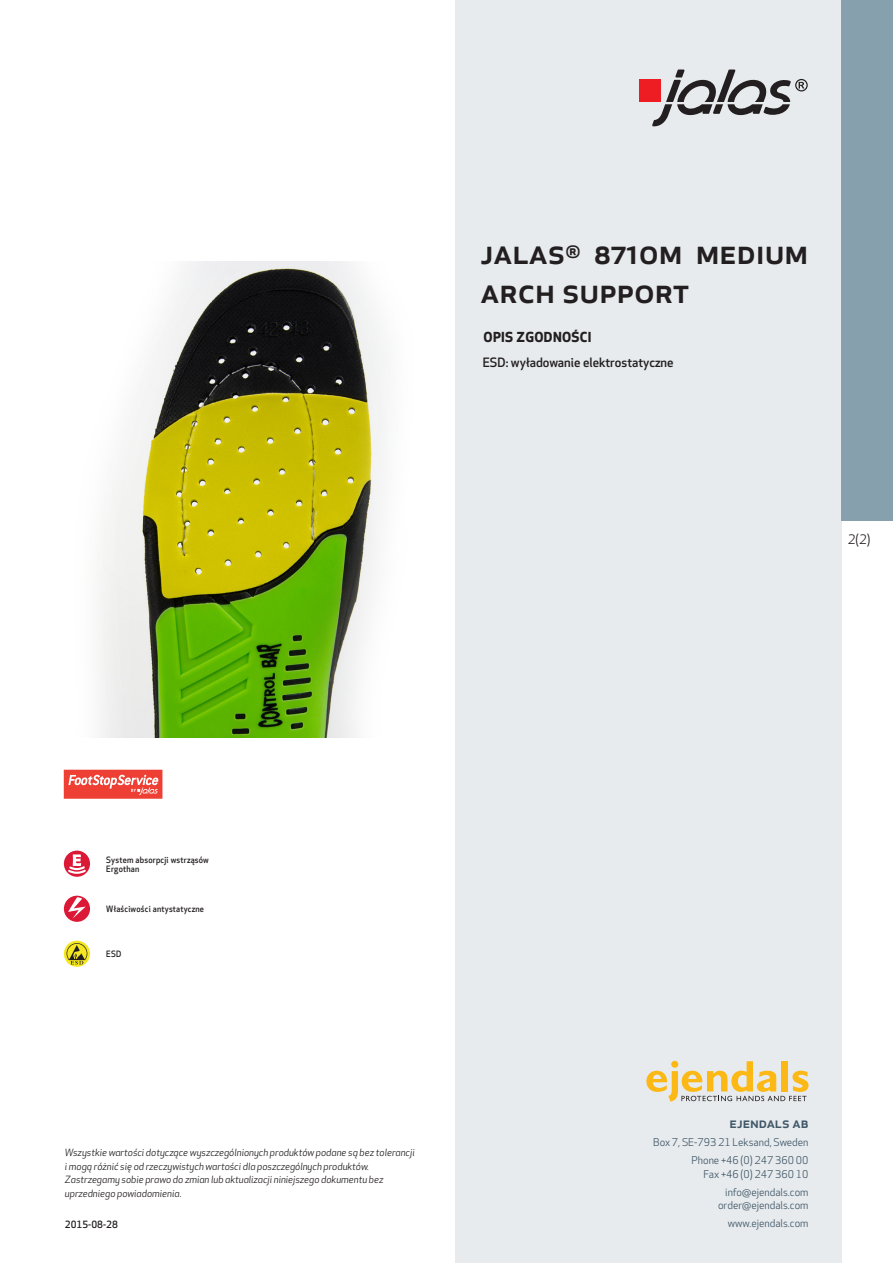
<style>
.page{position:relative;width:893px;height:1263px;background:#fff}
.page>*{position:absolute;margin:0;border:0;box-sizing:border-box;transform-origin:0 0}
.prodname{font:500 34.5px/39px "Apex New";color:#231f20}
.t1{font:500 15px "Apex New";color:#405968}
.Funktion_body{font:700 13.5px "Apex New";letter-spacing:.025em;color:#231f20}
.t2{font:12.75px "Apex New";color:#231f20}
.Funktion_body-2{font:500 12.6px "Apex New";color:#231f20}
.t3{font:10.5px/18px "Apex New";color:#405968;text-align:right}
.t4{font:italic 9.75px/13.5px "Apex New";color:#231f20}
.t5{font:500 9.75px "Apex New";color:#231f20}
.Artikel{font:500 8.55px/9px "Apex New";letter-spacing:.025em;color:#231f20;scale:.95 1}
</style>
<div class="page">
<div style="left:455px;top:0;width:387px;height:1263px;background:#e8ebee"></div>
<svg style="left:646px;top:1061px;width:162px;height:40px"></svg>
<div style="left:842px;top:0;width:51px;height:520px;background:#87a0ae"></div>
<img style="left:98px;top:261px;width:287px;height:477px">
<div style="left:639px;top:80px;width:22px;height:22px;background:#ee1d23"></div>
<svg style="left:652px;top:70px;width:156px;height:56px"></svg>
<div style="left:64px;top:770px;width:98px;height:29px;background:#ee3f34"></div>
<svg style="left:68px;top:775px;width:90px;height:20px"></svg>
<div style="left:64px;top:896px;width:26px;height:26px;background:#db1836;border-radius:50%"></div>
<svg style="left:68px;top:897px;width:18px;height:22px"></svg>
<svg style="left:64px;top:941px;width:26px;height:26px"></svg>
<svg style="left:67px;top:943px;width:20px;height:21px"></svg>
<div style="left:64px;top:851px;width:26px;height:26px;background:#db1836;border-radius:50%"></div>
<svg style="left:66px;top:854px;width:22px;height:21px"></svg>
<p class="prodname" style="left:480px;top:231px;width:329px">JALAS<sup>®</sup> 8710M MEDIUM<br>ARCH SUPPORT</p>
<p class="Funktion_body" style="left:483px;top:327px;width:110px">OPIS ZGODNOŚCI</p>
<p class="Funktion_body-2" style="left:483px;top:354px;width:192px">ESD: wyładowanie elektrostatyczne</p>
<h3 class="t2" style="left:848px;top:531px;width:24px">2(2)</h3>
<p class="Artikel" style="left:106px;top:855px;width:109px">System absorpcji wstrząsów<br>Ergothan</p>
<p class="Artikel" style="left:106px;top:904px;width:104px">Właściwości antystatyczne</p>
<p class="Artikel" style="left:106px;top:949px;width:17px">ESD</p>
<p class="t4" style="left:65px;top:1146px;width:351px">Wszystkie wartości dotyczące wyszczególnionych produktów podane są bez tolerancji i mogą różnić się od rzeczywistych wartości dla poszczególnych produktów.<br>Zastrzegamy sobie prawo do zmian lub aktualizacji niniejszego dokumentu bez uprzedniego powiadomienia.</p>
<p class="t5" style="left:65px;top:1218px;width:54px">2015-08-28</p>
<h2 class="t1" style="left:729px;top:1113px;width:80px">ejendals ab</h2>
<p class="t3" style="left:653px;top:1133px;width:157px">Box 7, SE-793 21 Leksand, Sweden<br>Phone +46 (0) 247 360 00</p>
<p class="t3" style="left:703px;top:1165px;width:107px">Fax +46 (0) 247 360 10 info@ejendals.com</p>
<p class="t3" style="left:718px;top:1196px;width:92px">order@ejendals.com</p>
<p class="t3" style="left:728px;top:1215px;width:82px">www.ejendals.com</p>
</div>
